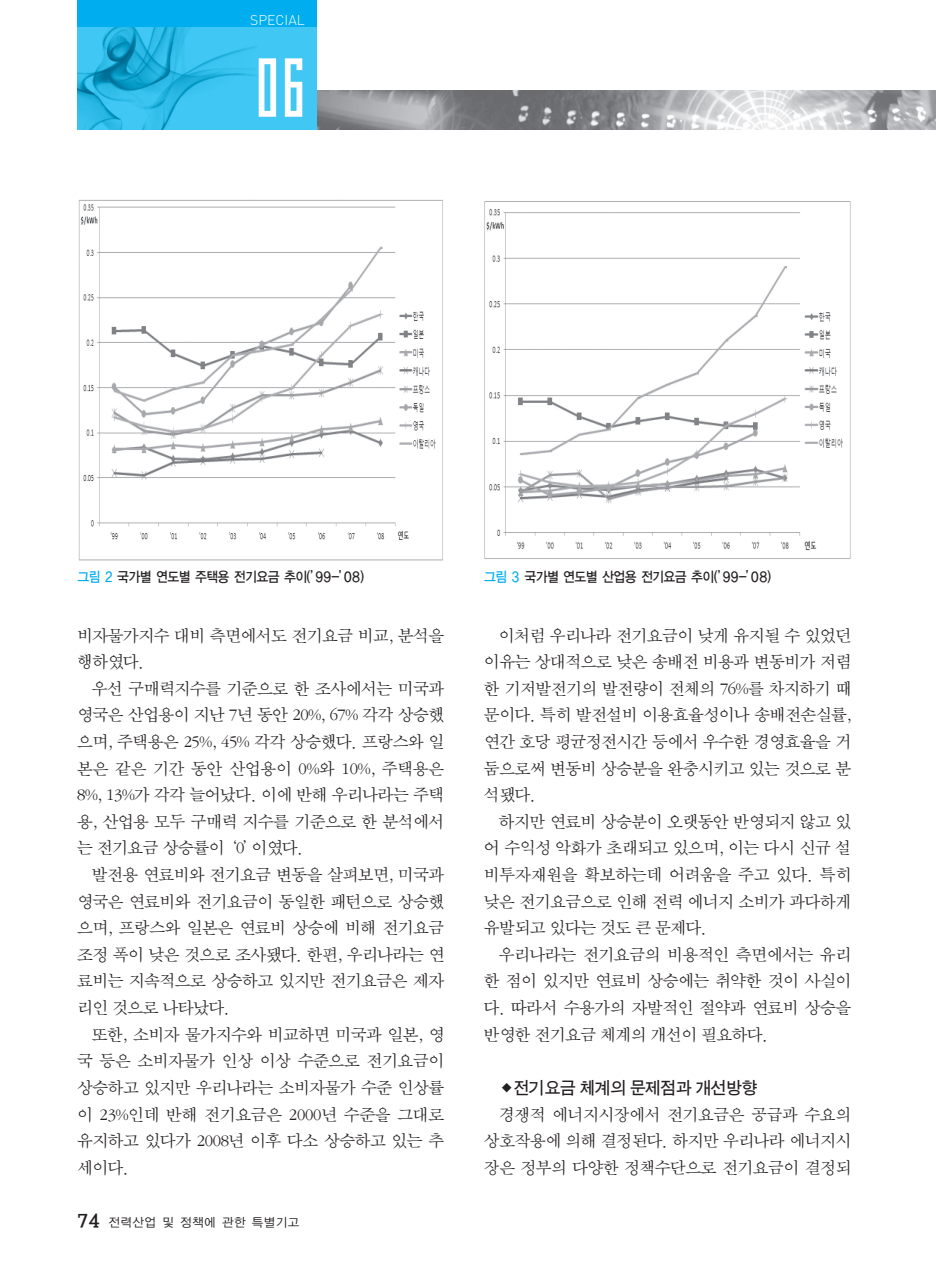
<style>
.page{position:relative;width:936px;height:1276px;background:#fff}
.page>*{position:absolute;margin:0;border:0;box-sizing:border-box;transform-origin:0 0}
.t1{font:105px "Oblong";color:#fff}
.t2{font:17.5px/26.6px "Sand Sm";letter-spacing:-.025em;color:#231f20;text-align:justify}
.t3{font:17.5px "Sand Tg";letter-spacing:-.025em;color:#231f20}
.t4{font:14px "YGO13";letter-spacing:-.105em;color:#231f20;scale:.9 1}
.t5{font:300 14px "Z Zdin";color:#fff}
.t6{font:12.25px "YGO12";letter-spacing:-.02em;color:#231f20}
.s1{color:#00aeef}
.s2{font-family:"Soma M";font-size:17.5px}
</style>
<div class="page">
<img style="left:317px;top:90px;width:619px;height:40px">
<div style="left:77px;top:1px;width:240px;height:129px;background:#40c7f4"></div>
<img style="left:77px;top:26px;width:184px;height:104px">
<div style="left:77px;top:0;width:240px;height:26px;background:#00aeef"></div>
<img style="left:78px;top:199px;width:365px;height:362px">
<img style="left:484px;top:201px;width:367px;height:358px">
<p class="t5" style="left:250px;top:15px;width:56px">SPECIAL</p>
<h1 class="t1" style="left:253px;top:19px;width:57px">06</h1>
<p class="t4" style="left:77px;top:570px;width:321px"><span class="s1">그림 2</span> 국가별 연도별 주택용 전기요금 추이(’99-’08)</p>
<p class="t4" style="left:484px;top:570px;width:321px"><span class="s1">그림 3</span> 국가별 연도별 산업용 전기요금 추이(’99-’08)</p>
<p class="t2" style="left:77px;top:623px;width:369px">비자물가지수 대비 측면에서도 전기요금 비교, 분석을 행하였다.</p>
<p class="t2" style="left:77px;top:676px;width:369px;text-indent:15px">우선 구매력지수를 기준으로 한 조사에서는 미국과 영국은 산업용이 지난 7년 동안 20%, 67% 각각 상승했 으며, 주택용은 25%, 45% 각각 상승했다. 프랑스와 일 본은 같은 기간 동안 산업용이 0%와 10%, 주택용은 8%, 13%가 각각 늘어났다. 이에 반해 우리나라는 주택 용, 산업용 모두 구매력 지수를 기준으로 한 분석에서 는 전기요금 상승률이‘0’이였다.</p>
<p class="t2" style="left:77px;top:862px;width:369px;text-indent:15px">발전용 연료비와 전기요금 변동을 살펴보면, 미국과 영국은 연료비와 전기요금이 동일한 패턴으로 상승했 으며, 프랑스와 일본은 연료비 상승에 비해 전기요금 조정 폭이 낮은 것으로 조사됐다. 한편, 우리나라는 연 료비는 지속적으로 상승하고 있지만 전기요금은 제자 리인 것으로 나타났다.</p>
<p class="t2" style="left:77px;top:1022px;width:369px;text-indent:15px">또한, 소비자 물가지수와 비교하면 미국과 일본, 영 국 등은 소비자물가 인상 이상 수준으로 전기요금이 상승하고 있지만 우리나라는 소비자물가 수준 인상률 이 23%인데 반해 전기요금은 2000년 수준을 그대로 유지하고 있다가 2008년 이후 다소 상승하고 있는 추 세이다.</p>
<p class="t6" style="left:77px;top:1216px;width:224px"><span class="s2">74</span> 전력산업 및 정책에 관한 특별기고</p>
<p class="t2" style="left:484px;top:623px;width:369px;text-indent:15px">이처럼 우리나라 전기요금이 낮게 유지될 수 있었던 이유는 상대적으로 낮은 송배전 비용과 변동비가 저렴 한 기저발전기의 발전량이 전체의 76%를 차지하기 때 문이다. 특히 발전설비 이용효율성이나 송배전손실률, 연간 호당 평균정전시간 등에서 우수한 경영효율을 거 둠으로써 변동비 상승분을 완충시키고 있는 것으로 분 석됐다.</p>
<p class="t2" style="left:484px;top:809px;width:369px;text-indent:15px">하지만 연료비 상승분이 오랫동안 반영되지 않고 있 어 수익성 악화가 초래되고 있으며, 이는 다시 신규 설 비투자재원을 확보하는데 어려움을 주고 있다. 특히 낮은 전기요금으로 인해 전력 에너지 소비가 과다하게 유발되고 있다는 것도 큰 문제다.</p>
<p class="t2" style="left:484px;top:942px;width:369px;text-indent:15px">우리나라는 전기요금의 비용적인 측면에서는 유리 한 점이 있지만 연료비 상승에는 취약한 것이 사실이 다. 따라서 수용가의 자발적인 절약과 연료비 상승을 반영한 전기요금 체계의 개선이 필요하다.</p>
<p class="t3" style="left:499px;top:1079px;width:260px">◆전기요금 체계의 문제점과 개선방향</p>
<p class="t2" style="left:484px;top:1102px;width:369px;text-indent:15px">경쟁적 에너지시장에서 전기요금은 공급과 수요의 상호작용에 의해 결정된다. 하지만 우리나라 에너지시 장은 정부의 다양한 정책수단으로 전기요금이 결정되</p>
</div>
